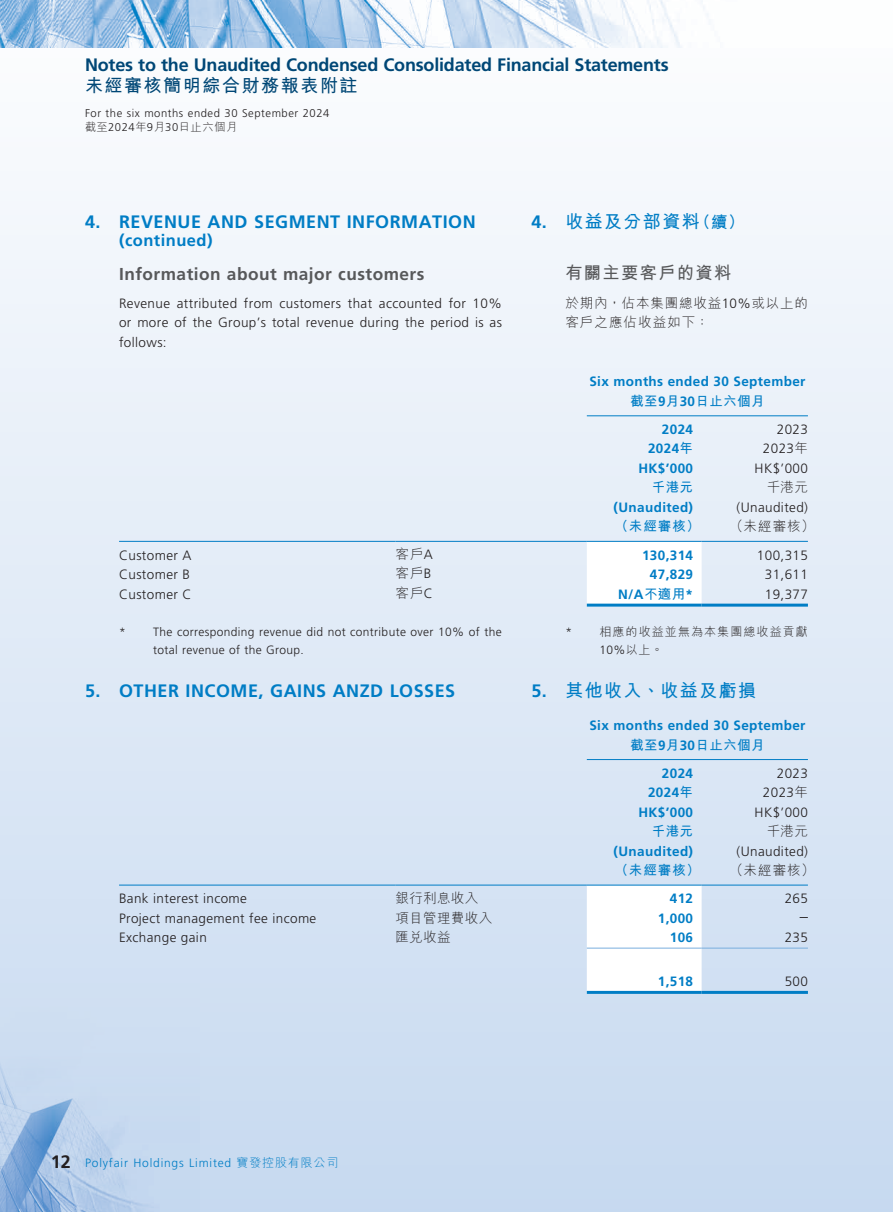
<style>
.page{position:relative;width:893px;height:1212px;background:#fff}
.page>*{position:absolute;margin:0;border:0;box-sizing:border-box;transform-origin:0 0}
.t1{font:700 18px "Frutiger LT Std";letter-spacing:-.01em;color:#004776}
.t2{font:700 18px "Frutiger LT Std";letter-spacing:.03em;color:#007dc5}
.t3{font:700 18px "M Hei HK";letter-spacing:.08em;color:#007dc5}
.t4{font:700 18px "M Hei HK";letter-spacing:.09em;color:#004776}
.t5{font:700 17.25px "Frutiger LT Std";letter-spacing:.03em;color:#57585a}
.t6{font:700 17.25px "M Hei HK";letter-spacing:.08em;color:#57585a}
.t7{font:700 16.5px "Frutiger LT Std";letter-spacing:.03em;color:#007dc5}
.t8{font:300 16.5px "Frutiger LT Std";color:#231f20}
.t9{font:300 13.5px/19.5px "Frutiger LT Std";letter-spacing:.03em;color:#231f20;text-align:justify}
.t10{font:700 13.5px "Frutiger LT Std";letter-spacing:.03em;color:#007dc5}
.t11{font:300 13.5px/19.5px "M Hei HK";letter-spacing:.065em;color:#231f20}
.t12{font:700 13.5px "M Hei HK";letter-spacing:.03em;color:#007dc5}
.t13{font:300 13.5px "M Hei HK";letter-spacing:.03em;color:#231f20}
.t14{font:300 12px/18px "Frutiger LT Std";letter-spacing:.03em;color:#231f20}
.t15{font:300 12px "Frutiger LT Std";letter-spacing:.07em;color:#007dc5}
.t16{font:300 12px "M Hei HK";letter-spacing:.09em;color:#231f20}
.t17{font:300 11.25px "Frutiger LT Std";letter-spacing:.05em;color:#231f20}
.t18{font:300 11.25px "M Hei HK";letter-spacing:.05em;color:#231f20}
.s1{font-family:"Frutiger LT Std"}
.s2{font-size:16.5px}
.s3{font-family:"M Hei HK"}
.s4{font-weight:700;font-size:18px;color:#231f20}
</style>
<div class="page">
<div style="left:0;top:0;width:893px;height:1212px;background:linear-gradient(to bottom,#fdfefe,#c6d9f0)"></div>
<img style="left:0;top:983px;width:200px;height:229px">
<img style="left:0;top:0;width:893px;height:47px">
<svg style="left:587px;top:542px;width:115px;height:62px"></svg>
<hr style="left:587px;top:415px;width:221px;height:1px;background:#007dc5">
<hr style="left:119px;top:541px;width:276px;height:1px;background:#007dc5">
<hr style="left:395px;top:541px;width:192px;height:1px;background:#007dc5">
<hr style="left:587px;top:541px;width:115px;height:1px;background:#007dc5">
<hr style="left:702px;top:541px;width:106px;height:1px;background:#007dc5">
<hr style="left:587px;top:604px;width:115px;height:3px;background:#007dc5">
<hr style="left:702px;top:604px;width:106px;height:3px;background:#007dc5">
<svg style="left:587px;top:886px;width:115px;height:105px"></svg>
<hr style="left:587px;top:759px;width:221px;height:1px;background:#007dc5">
<hr style="left:119px;top:885px;width:276px;height:1px;background:#007dc5">
<hr style="left:395px;top:885px;width:192px;height:1px;background:#007dc5">
<hr style="left:587px;top:885px;width:115px;height:1px;background:#007dc5">
<hr style="left:702px;top:885px;width:106px;height:1px;background:#007dc5">
<hr style="left:587px;top:948px;width:115px;height:1px;background:#79aede">
<hr style="left:702px;top:948px;width:106px;height:1px;background:#79aede">
<hr style="left:587px;top:991px;width:115px;height:3px;background:#007dc5">
<hr style="left:702px;top:991px;width:106px;height:3px;background:#007dc5">
<h1 class="t1" style="left:85px;top:55px;width:585px">Notes to the Unaudited Condensed Consolidated Financial Statements</h1>
<h1 class="t4" style="left:85px;top:73px;width:274px">未經審核簡明綜合財務報表附註</h1>
<p class="t17" style="left:85px;top:106px;width:246px">For the six months ended 30 September 2024</p>
<p class="t18" style="left:85px;top:119px;width:154px">截至<span class="s1">2024</span>年<span class="s1">9</span>月<span class="s1">30</span>日止六個月</p>
<h1 class="t2" style="left:85px;top:211px;width:392px">4. REVENUE AND SEGMENT INFORMATION</h1>
<p class="t7" style="left:119px;top:230px;width:95px">(continued)</p>
<p class="t5" style="left:119px;top:264px;width:307px">Information about major customers</p>
<p class="t9" style="left:119px;top:294px;width:384px">Revenue attributed from customers that accounted for 10% or more of the Group’s total revenue during the period is as follows:</p>
<h1 class="t3" style="left:531px;top:208px;width:215px"><span class="s1">4.</span> 收益及分部資料<span class="s2">（續）</span></h1>
<p class="t6" style="left:565px;top:260px;width:168px">有關主要客戶的資料</p>
<p class="t11" style="left:565px;top:293px;width:244px">於期內，佔本集團總收益<span class="s1">10%</span>或以上的客戶之應佔收益如下：</p>
<p class="t10" style="left:589px;top:374px;width:218px">Six months ended 30 September</p>
<p class="t12" style="left:630px;top:391px;width:136px">截至<span class="s1">9</span>月<span class="s1">30</span>日止六個月</p>
<p class="t10" style="left:662px;top:421px;width:33px">2024</p>
<p class="t9" style="left:777px;top:420px;width:33px">2023</p>
<p class="t10" style="left:648px;top:441px;width:47px">2024<span class="s3">年</span></p>
<p class="t9" style="left:763px;top:439px;width:47px">2023<span class="s3">年</span></p>
<p class="t10" style="left:638px;top:460px;width:56px">HK$’000</p>
<p class="t9" style="left:755px;top:459px;width:55px">HK$’000</p>
<p class="t12" style="left:652px;top:478px;width:43px">千港元</p>
<p class="t11" style="left:767px;top:477px;width:43px">千港元</p>
<p class="t10" style="left:614px;top:499px;width:81px">(Unaudited)</p>
<p class="t9" style="left:737px;top:498px;width:73px">(Unaudited)</p>
<p class="t12" style="left:615px;top:517px;width:86px">（未經審核）</p>
<p class="t11" style="left:730px;top:516px;width:86px">（未經審核）</p>
<p class="t9" style="left:119px;top:545px;width:74px">Customer A</p>
<p class="t11" style="left:395px;top:543px;width:39px">客戶<span class="s1">A</span></p>
<p class="t10" style="left:642px;top:547px;width:53px">130,314</p>
<p class="t9" style="left:757px;top:545px;width:53px">100,315</p>
<p class="t9" style="left:119px;top:565px;width:72px">Customer B</p>
<p class="t11" style="left:395px;top:563px;width:37px">客戶<span class="s1">B</span></p>
<p class="t10" style="left:650px;top:566px;width:45px">47,829</p>
<p class="t9" style="left:765px;top:565px;width:45px">31,611</p>
<p class="t9" style="left:119px;top:584px;width:74px">Customer C</p>
<p class="t11" style="left:395px;top:582px;width:39px">客戶<span class="s1">C</span></p>
<p class="t10" style="left:618px;top:586px;width:77px">N/A<span class="s3">不適用</span>*</p>
<p class="t9" style="left:765px;top:584px;width:45px">19,377</p>
<p class="t14" style="left:153px;top:623px;width:350px;text-indent:-34px">* The corresponding revenue did not contribute over 10% of the total revenue of the Group.</p>
<h1 class="t2" style="left:85px;top:680px;width:372px">5. OTHER INCOME, GAINS ANZD LOSSES</h1>
<p class="t10" style="left:589px;top:717px;width:218px">Six months ended 30 September</p>
<p class="t12" style="left:630px;top:735px;width:136px">截至<span class="s1">9</span>月<span class="s1">30</span>日止六個月</p>
<p class="t10" style="left:662px;top:765px;width:33px">2024</p>
<p class="t9" style="left:777px;top:763px;width:33px">2023</p>
<p class="t10" style="left:648px;top:784px;width:47px">2024<span class="s3">年</span></p>
<p class="t9" style="left:763px;top:783px;width:47px">2023<span class="s3">年</span></p>
<p class="t10" style="left:638px;top:804px;width:56px">HK$’000</p>
<p class="t9" style="left:755px;top:802px;width:55px">HK$’000</p>
<p class="t12" style="left:652px;top:821px;width:43px">千港元</p>
<p class="t11" style="left:767px;top:821px;width:43px">千港元</p>
<p class="t10" style="left:614px;top:843px;width:81px">(Unaudited)</p>
<p class="t9" style="left:737px;top:841px;width:73px">(Unaudited)</p>
<p class="t12" style="left:615px;top:860px;width:86px">（未經審核）</p>
<p class="t11" style="left:730px;top:860px;width:86px">（未經審核）</p>
<p class="t9" style="left:119px;top:889px;width:129px">Bank interest income</p>
<p class="t11" style="left:395px;top:888px;width:84px">銀行利息收入</p>
<p class="t10" style="left:670px;top:890px;width:25px">412</p>
<p class="t9" style="left:785px;top:889px;width:25px">265</p>
<p class="t9" style="left:119px;top:908px;width:199px">Project management fee income</p>
<p class="t13" style="left:395px;top:908px;width:98px">項目管理費收入</p>
<p class="t10" style="left:658px;top:910px;width:37px">1,000</p>
<p class="t8" style="left:800px;top:907px;width:10px">–</p>
<p class="t9" style="left:119px;top:928px;width:89px">Exchange gain</p>
<p class="t11" style="left:395px;top:927px;width:57px">匯兌收益</p>
<p class="t10" style="left:670px;top:929px;width:25px">106</p>
<p class="t9" style="left:785px;top:928px;width:25px">235</p>
<p class="t10" style="left:658px;top:973px;width:37px">1,518</p>
<p class="t9" style="left:785px;top:971px;width:25px">500</p>
<p class="t16" style="left:565px;top:623px;width:244px"><span class="s1">*</span> 相應的收益並無為本集團總收益貢獻</p>
<p class="t14" style="left:599px;top:641px;width:65px">10%<span class="s3">以上。</span></p>
<h1 class="t3" style="left:531px;top:677px;width:226px"><span class="s1">5.</span> 其他收入、收益及虧損</h1>
<p class="t15" style="left:51px;top:1156px;width:289px"><span class="s4">12</span> Polyfair Holdings Limited <span class="s3">寶發控股有限公司</span></p>
</div>
